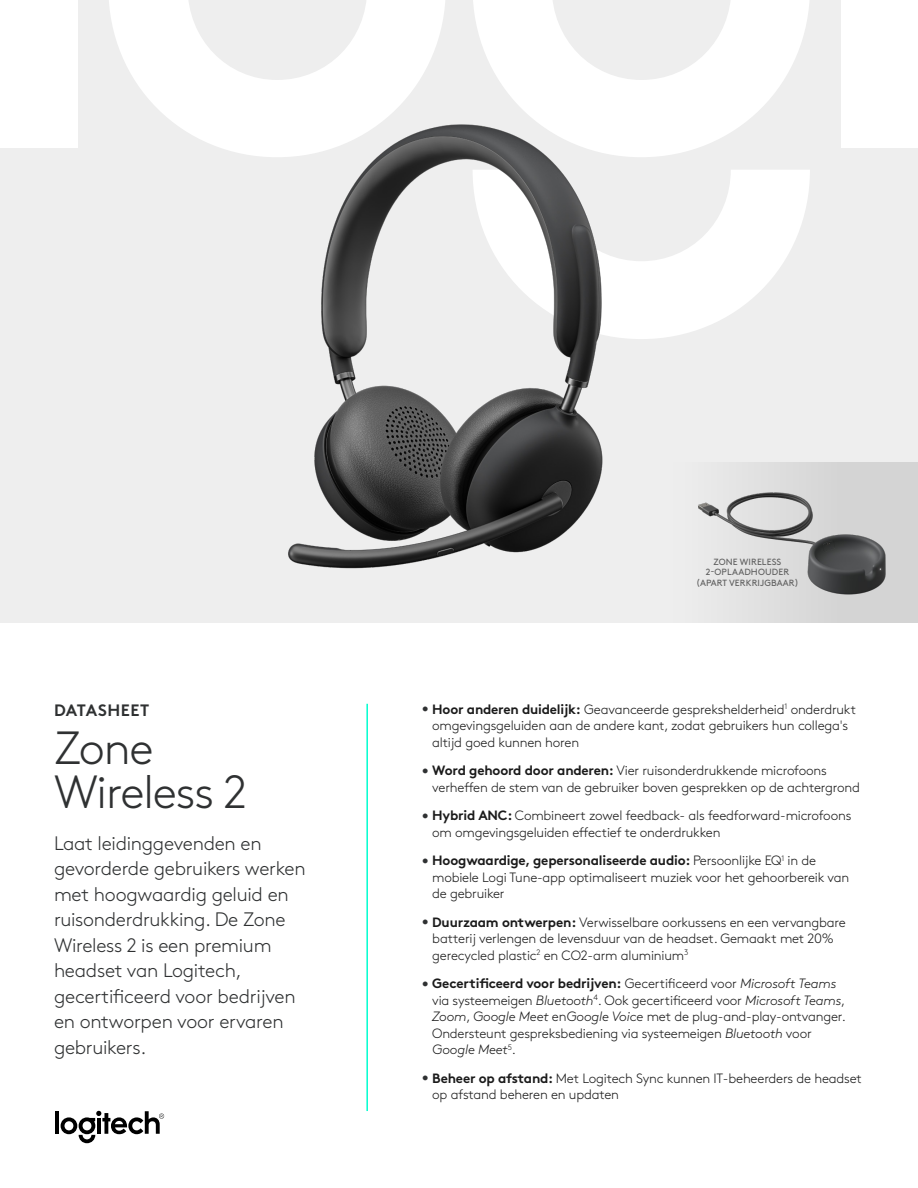
<style>
.page{position:relative;width:918px;height:1188px;background:#fff}
.page>*{position:absolute;margin:0;border:0;box-sizing:border-box;transform-origin:0 0}
.t1{font:300 46.5px/43.5px "Brown Pro";letter-spacing:-.025em;color:#2f3132}
.Side_Column_Text{font:300 19.5px/25.5px "Brown Pro";letter-spacing:-.015em;color:#2f3132}
.H1_Sub{font:700 16.5px "Brown Pro";letter-spacing:.03em;color:#2f3132}
.Body_copy{font:300 13.5px/16.5px "Brown Pro";letter-spacing:-.015em;color:#1b1b1b}
.Body_copy-2{font:9px/10.5px "Brown Pro";letter-spacing:.01em;color:#5f5f5f;text-align:center}
.s1{color:#2f3132}
.s2{font-weight:700}
.s3{font-style:italic}
</style>
<div class="page">
<div style="left:0;top:0;width:918px;height:623px;background:#eee"></div>
<svg style="left:109px;top:0;width:336px;height:142px;fill:#fff"></svg>
<div style="left:0;top:0;width:78px;height:148px;background:#fff"></div>
<svg style="left:711px;top:170px;width:99px;height:154px;fill:#fff"></svg>
<svg style="left:473px;top:0;width:336px;height:142px;fill:#fff"></svg>
<div style="left:841px;top:0;width:77px;height:148px;background:#fff"></div>
<img style="left:207px;top:112px;width:504px;height:457px">
<hr style="left:366px;top:704px;width:2px;height:407px;background:#00fdcf">
<hr style="left:55px;top:1111px;width:4px;height:23px;background:#000">
<svg style="left:61px;top:1111px;width:103px;height:32px"></svg>
<hr style="left:97px;top:1118px;width:4px;height:16px;background:#000">
<div style="left:674px;top:462px;width:244px;height:161px;background:linear-gradient(to right,#ebebeb,#cecece)"></div>
<img style="left:687px;top:473px;width:216px;height:132px">
<p class="H1_Sub" style="left:54px;top:697px;width:97px">DATASHEET</p>
<h1 class="t1" style="left:54px;top:723px;width:195px">Zone<br>Wireless 2</h1>
<p class="Side_Column_Text" style="left:54px;top:829px;width:253px">Laat leidinggevenden en gevorderde gebruikers werken met hoogwaardig geluid en ruisonderdrukking. De Zone<br>Wireless 2 is een premium headset van Logitech, gecertificeerd voor bedrijven en ontworpen voor ervaren gebruikers.</p>
<p class="Body_copy-2" style="left:696px;top:556px;width:104px">ZONE WIRELESS<br>2-OPLAADHOUDER (APART VERKRIJGBAAR)</p>
<p class="Body_copy" style="left:432px;top:700px;width:426px;text-indent:-10px"><span class="s1">•</span> <span class="s2">Hoor anderen duidelijk:</span> Geavanceerde gesprekshelderheid<sup>1</sup> onderdrukt omgevingsgeluiden aan de andere kant, zodat gebruikers hun collega's altijd goed kunnen horen</p>
<p class="Body_copy" style="left:432px;top:762px;width:429px;text-indent:-10px"><span class="s1">•</span> <span class="s2">Word gehoord door anderen:</span> Vier ruisonderdrukkende microfoons verheffen de stem van de gebruiker boven gesprekken op de achtergrond</p>
<p class="Body_copy" style="left:432px;top:807px;width:421px;text-indent:-10px"><span class="s1">•</span> <span class="s2">Hybrid ANC:</span> Combineert zowel feedback- als feedforward-microfoons om omgevingsgeluiden effectief te onderdrukken</p>
<p class="Body_copy" style="left:432px;top:852px;width:418px;text-indent:-10px"><span class="s1">•</span> <span class="s2">Hoogwaardige, gepersonaliseerde audio:</span> Persoonlijke EQ<sup>1</sup> in de mobiele Logi Tune-app optimaliseert muziek voor het gehoorbereik van de gebruiker</p>
<p class="Body_copy" style="left:432px;top:913px;width:415px;text-indent:-10px"><span class="s1">•</span> <span class="s2">Duurzaam ontwerpen:</span> Verwisselbare oorkussens en een vervangbare batterij verlengen de levensduur van de headset. Gemaakt met 20% gerecycled plastic<sup>2</sup> en CO2-arm aluminium<sup>3</sup></p>
<p class="Body_copy" style="left:432px;top:975px;width:415px;text-indent:-10px"><span class="s1">•</span> <span class="s2">Gecertificeerd voor bedrijven:</span> Gecertificeerd voor <span class="s3">Microsoft Teams </span>via systeemeigen <span class="s3">Bluetooth</span><sup>4</sup>. Ook gecertificeerd voor <span class="s3">Microsoft Teams</span>, <span class="s3">Zoom</span>, <span class="s3">Google Meet</span> en<span class="s3">Google Voice</span> met de plug-and-play-ontvanger.<br>Ondersteunt gespreksbediening via systeemeigen <span class="s3">Bluetooth</span> voor <span class="s3">Google Meet</span><sup>5</sup>.</p>
<p class="Body_copy" style="left:432px;top:1069px;width:431px;text-indent:-10px"><span class="s1">•</span> <span class="s2">Beheer op afstand:</span> Met Logitech Sync kunnen IT-beheerders de headset op afstand beheren en updaten</p>
</div>
